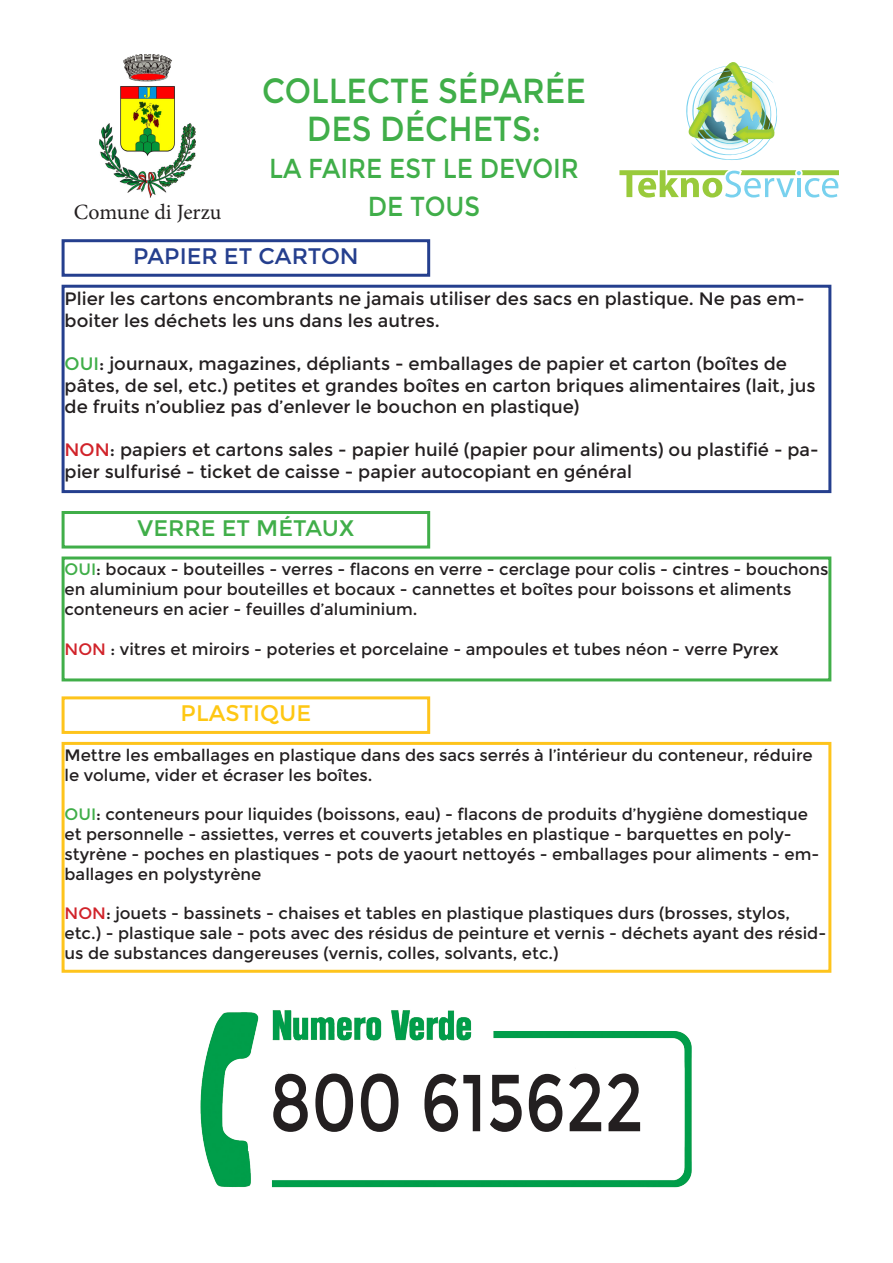
<style>
.page{position:relative;width:893px;height:1263px;background:#fff}
.page>*{position:absolute;margin:0;border:0;box-sizing:border-box;transform-origin:0 0}
.t1{font:80.55px "Montserrat";color:#231f20;scale:.82 1}
.t2{font:34.8px/37.5px "Montserrat";color:#40ae49;text-align:center;scale:.9 1}
.t3{font:27.45px "Montserrat";color:#40ae49;scale:.9 1}
.t4{font:22.5px "Montserrat";color:#253f8e}
.t5{font:22.5px "Montserrat";color:#40ae49}
.t6{font:22.5px "Montserrat";color:#fec713}
.t7{font:21.75px "Minion Pro";color:#231f20}
.t8{font:18px/21.6px "Montserrat";color:#231f20}
.t9{font:16.5px/19.8px "Montserrat";color:#231f20}
.s1{color:#40ae49}
.s2{color:#d1232a}
</style>
<div class="page">
<img style="left:99px;top:54px;width:97px;height:144px">
<svg style="left:619px;top:62px;width:220px;height:136px"></svg>
<hr style="left:797px;top:178px;width:4px;height:19px;background:#78d1ee">
<div style="left:62px;top:239px;width:368px;height:38px;border:3px solid #253f8e"></div>
<div style="left:62px;top:285px;width:769px;height:208px;border:3px solid #253f8e"></div>
<div style="left:62px;top:511px;width:368px;height:37px;border:3px solid #40ae49"></div>
<div style="left:62px;top:556px;width:769px;height:125px;border:3px solid #40ae49"></div>
<div style="left:62px;top:696px;width:368px;height:38px;border:3px solid #fec41c"></div>
<div style="left:62px;top:742px;width:769px;height:231px;border:3px solid #fec41c"></div>
<img style="left:200px;top:1010px;width:492px;height:178px">
<p class="t2" style="left:262px;top:73px;width:361px">COLLECTE SÉPARÉE<br>DES DÉCHETS:</p>
<p class="t3" style="left:269px;top:153px;width:346px">LA FAIRE EST LE DEVOIR</p>
<p class="t3" style="left:368px;top:190px;width:126px">DE TOUS</p>
<p class="t7" style="left:74px;top:198px;width:149px">Comune di Jerzu</p>
<p class="t4" style="left:133px;top:243px;width:227px">PAPIER ET CARTON</p>
<p class="t8" style="left:65px;top:288px;width:741px">Plier les cartons encombrants ne jamais utiliser des sacs en plastique. Ne pas em&shy;boiter les déchets les uns dans les autres.</p>
<p class="t8" style="left:65px;top:353px;width:752px"><span class="s1">OUI</span>: journaux, magazines, dépliants - emballages de papier et carton (boîtes de pâtes, de sel, etc.) petites et grandes boîtes en carton briques alimentaires (lait, jus de fruits n’oubliez pas d’enlever le bouchon en plastique)</p>
<p class="t8" style="left:65px;top:439px;width:756px"><span class="s2">NON</span>: papiers et cartons sales - papier huilé (papier pour aliments) ou plastifié - pa&shy;pier sulfurisé - ticket de caisse - papier autocopiant en général</p>
<p class="t5" style="left:138px;top:515px;width:218px">VERRE ET MÉTAUX</p>
<p class="t9" style="left:65px;top:560px;width:765px"><span class="s1">OUI</span>: bocaux - bouteilles - verres - flacons en verre - cerclage pour colis - cintres - bouchons en aluminium pour bouteilles et bocaux - cannettes et boîtes pour boissons et aliments conteneurs en acier - feuilles d’aluminium.</p>
<p class="t9" style="left:65px;top:639px;width:716px"><span class="s2">NON</span> : vitres et miroirs - poteries et porcelaine - ampoules et tubes néon - verre Pyrex</p>
<p class="t6" style="left:181px;top:700px;width:132px">PLASTIQUE</p>
<p class="t9" style="left:65px;top:745px;width:750px">Mettre les emballages en plastique dans des sacs serrés à l’intérieur du conteneur, réduire le volume, vider et écraser les boîtes.</p>
<p class="t9" style="left:65px;top:805px;width:756px"><span class="s1">OUI</span>: conteneurs pour liquides (boissons, eau) - flacons de produits d’hygiène domestique et personnelle - assiettes, verres et couverts jetables en plastique - barquettes en poly&shy;styrène - poches en plastiques - pots de yaourt nettoyés - emballages pour aliments - em&shy;ballages en polystyrène</p>
<p class="t9" style="left:65px;top:904px;width:763px"><span class="s2">NON</span>: jouets - bassinets - chaises et tables en plastique plastiques durs (brosses, stylos, etc.) - plastique sale - pots avec des résidus de peinture et vernis - déchets ayant des résid&shy;us de substances dangereuses (vernis, colles, solvants, etc.)</p>
<p class="t1" style="left:269px;top:1056px;width:458px">800 615622</p>
</div>
